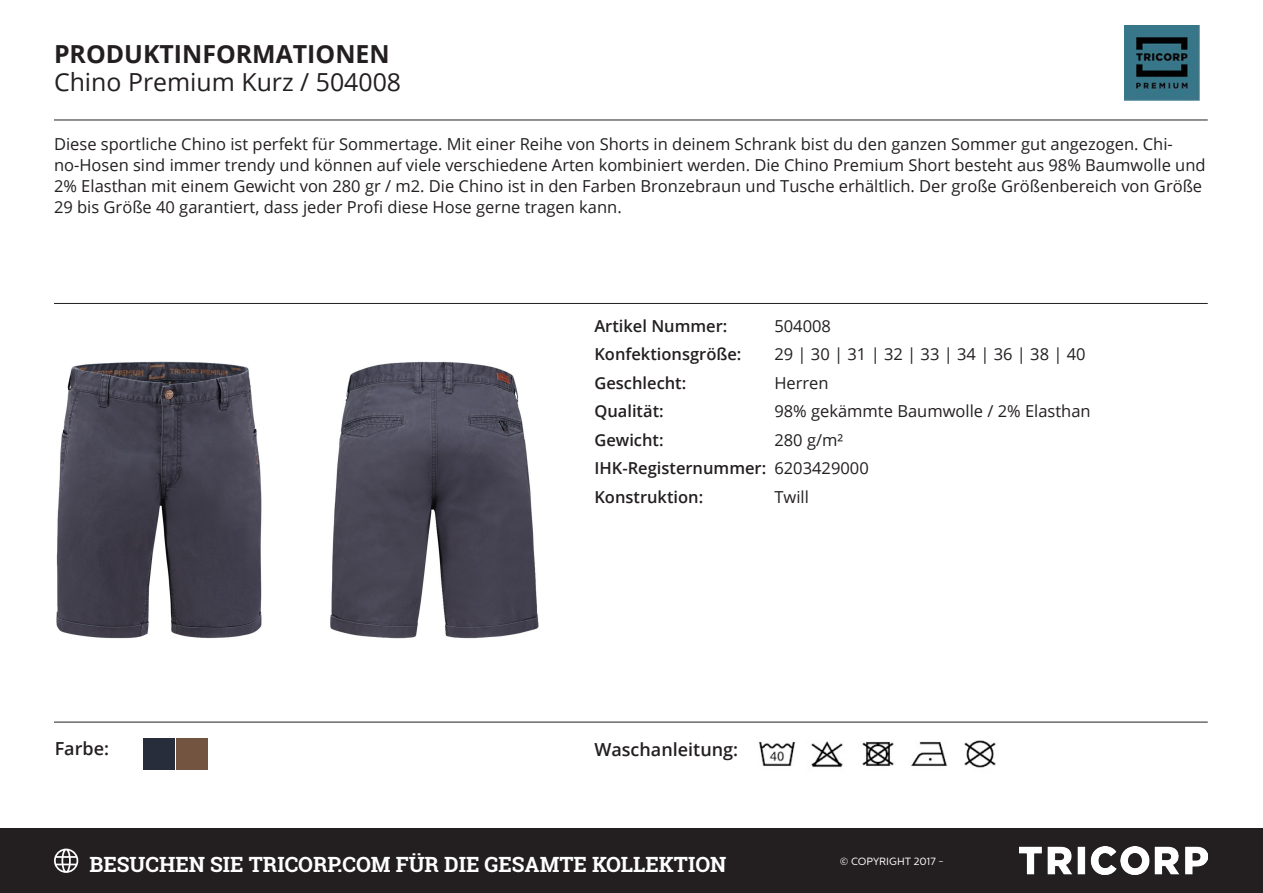
<style>
.page{position:relative;width:1263px;height:893px;background:#fff}
.page>*{position:absolute;margin:0;border:0;box-sizing:border-box;transform-origin:0 0}
.t1{font:24.9px "Open Sans";color:#231f20}
.t2{font:700 24.9px "Open Sans";color:#231f20}
.t3{font:700 21px "Roboto Slab";color:#fff}
.t4{font:600 18px "Open Sans";color:#231f20}
.Kenmerken{font:16.5px/21px "Open Sans";color:#231f20}
.Kenmerk{font:600 16.5px "Open Sans";color:#231f20}
.Kenmerk-2{font:16.5px "Open Sans";color:#231f20}
.t5{font:10.5px "Centrale Sans";color:#fff}
.s1{font-weight:400}
</style>
<div class="page">
<img style="left:1124px;top:26px;width:75px;height:74px">
<img style="left:56px;top:361px;width:206px;height:278px">
<img style="left:330px;top:361px;width:209px;height:278px">
<img style="left:862px;top:741px;width:32px;height:25px">
<img style="left:758px;top:741px;width:38px;height:25px">
<img style="left:811px;top:741px;width:32px;height:27px">
<img style="left:964px;top:740px;width:32px;height:28px">
<img style="left:911px;top:741px;width:37px;height:25px">
<img style="left:143px;top:738px;width:31px;height:31px">
<img style="left:176px;top:738px;width:31px;height:31px">
<hr style="left:54px;top:120px;width:1154px;height:1px;background:#231f20">
<hr style="left:54px;top:303px;width:1154px;height:1px;background:#231f20">
<hr style="left:54px;top:722px;width:1154px;height:1px;background:#231f20">
<div style="left:0;top:828px;width:1263px;height:65px;background:#231f20"></div>
<svg style="left:54px;top:849px;width:24px;height:24px"></svg>
<img style="left:1020px;top:847px;width:188px;height:28px">
<p class="t2" style="left:54px;top:36px;width:337px">PRODUKTINFORMATIONEN</p>
<p class="t1" style="left:54px;top:65px;width:349px">Chino Premium Kurz / 504008</p>
<p class="Kenmerken" style="left:54px;top:133px;width:1153px">Diese sportliche Chino ist perfekt für Sommertage. Mit einer Reihe von Shorts in deinem Schrank bist du den ganzen Sommer gut angezogen. Chi&shy;no-Hosen sind immer trendy und können auf viele verschiedene Arten kombiniert werden. Die Chino Premium Short besteht aus 98% Baumwolle und 2% Elasthan mit einem Gewicht von 280 gr / m2. Die Chino ist in den Farben Bronzebraun und Tusche erhältlich. Der große Größenbereich von Größe 29 bis Größe 40 garantiert, dass jeder Profi diese Hose gerne tragen kann.</p>
<p class="t4" style="left:55px;top:736px;width:56px">Farbe:</p>
<p class="Kenmerk" style="left:594px;top:314px;width:135px">Artikel Nummer:</p>
<p class="Kenmerk-2" style="left:774px;top:314px;width:58px">504008</p>
<p class="Kenmerk" style="left:594px;top:343px;width:149px">Konfektionsgröße:</p>
<p class="Kenmerk-2" style="left:774px;top:343px;width:313px">29 | 30 | 31 | 32 | 33 | 34 | 36 | 38 | 40</p>
<p class="Kenmerk" style="left:594px;top:371px;width:93px">Geschlecht:</p>
<p class="Kenmerk-2" style="left:774px;top:371px;width:56px">Herren</p>
<p class="Kenmerk" style="left:594px;top:400px;width:71px">Qualität:</p>
<p class="Kenmerk-2" style="left:774px;top:400px;width:318px">98% gekämmte Baumwolle / 2% Elasthan</p>
<p class="Kenmerk" style="left:594px;top:428px;width:71px">Gewicht:</p>
<p class="Kenmerk-2" style="left:774px;top:428px;width:70px">280 g/m²</p>
<p class="Kenmerk" style="left:594px;top:457px;width:276px">IHK-Registernummer: <span class="s1">6203429000</span></p>
<p class="Kenmerk" style="left:594px;top:485px;width:110px">Konstruktion:</p>
<p class="Kenmerk-2" style="left:774px;top:485px;width:36px">Twill</p>
<p class="t4" style="left:594px;top:737px;width:145px">Waschanleitung:</p>
<p class="t3" style="left:90px;top:850px;width:638px">BESUCHEN SIE TRICORP.COM FÜR DIE GESAMTE KOLLEKTION</p>
<p class="t5" style="left:840px;top:855px;width:106px">© COPYRIGHT 2017 -</p>
</div>
